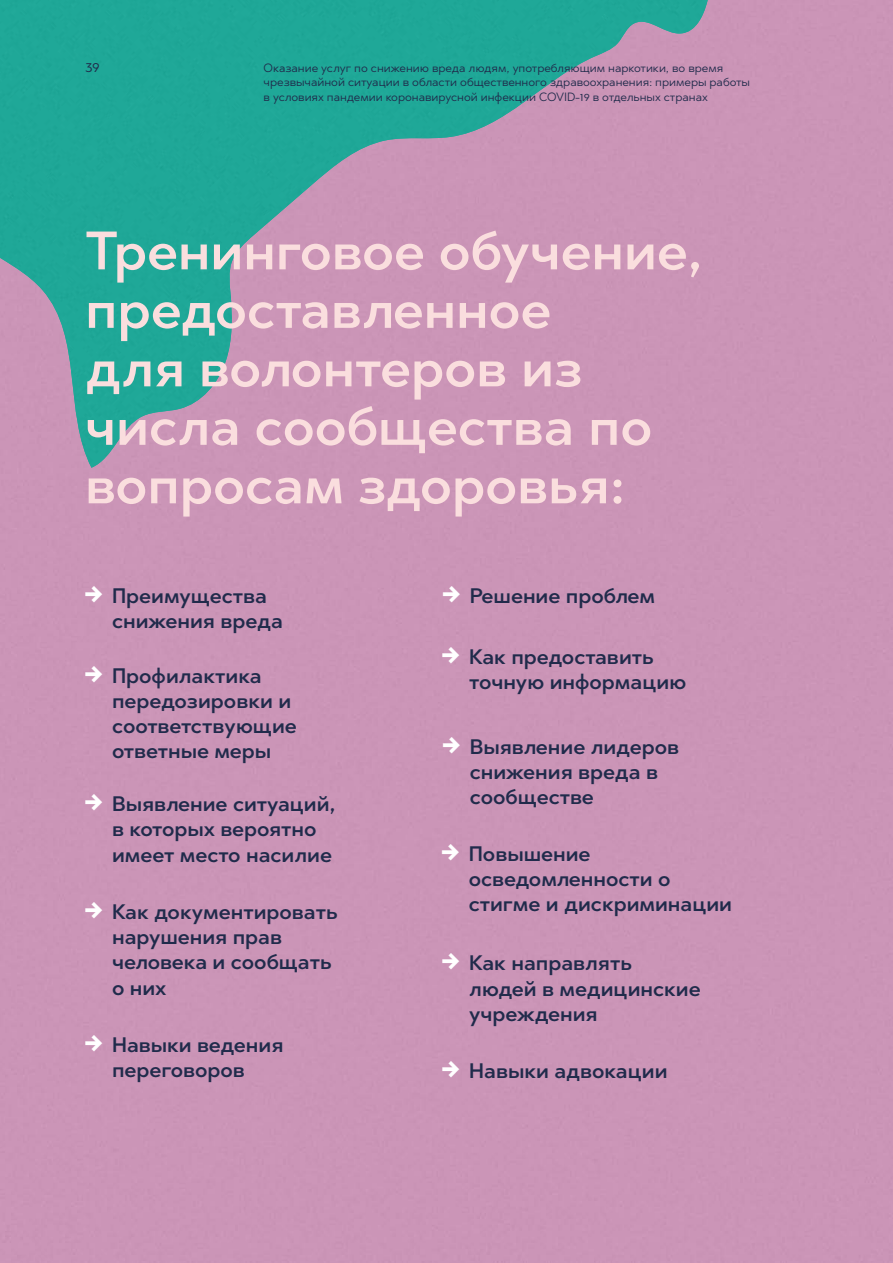
<style>
.page{position:relative;width:893px;height:1263px;background:#fff}
.page>*{position:absolute;margin:0;border:0;box-sizing:border-box;transform-origin:0 0}
.t1{font:600 54px/58.5px "Abrade";color:#fadede}
.t2{font:600 21px/25.2px "Abrade";color:#202b4b}
.t3{font:15px "Abrade";color:#202b4b}
.t4{font:12px/14.4px "Abrade";color:#202b4b}
.s1{font-weight:700;font-size:27px;color:#fff}
</style>
<div class="page">
<div style="left:708px;top:0;width:35px;height:468px;background:#cb95b7"></div>
<img style="left:0;top:0;width:708px;height:468px">
<p class="t3" style="left:85px;top:57px;width:16px">39</p>
<p class="t4" style="left:264px;top:60px;width:488px">Оказание услуг по снижению вреда людям, употребляющим наркотики, во время чрезвычайной ситуации в области общественного здравоохранения: примеры работы в условиях пандемии коронавирусной инфекции COVID-19 в отдельных странах</p>
<h1 class="t1" style="left:85px;top:220px;width:619px">Тренинговое обучение, предоставленное<br>для волонтеров из числа сообщества по вопросам здоровья:</h1>
<p class="t2" style="left:112px;top:583px;width:172px;text-indent:-27px"><span class="s1">→</span> Преимущества снижения вреда</p>
<p class="t2" style="left:112px;top:662px;width:186px;text-indent:-27px"><span class="s1">→</span> Профилактика передозировки и соответствующие ответные меры</p>
<p class="t2" style="left:112px;top:791px;width:225px;text-indent:-27px"><span class="s1">→</span> Выявление ситуаций, в которых вероятно имеет место насилие</p>
<p class="t2" style="left:112px;top:898px;width:227px;text-indent:-27px"><span class="s1">→</span> Как документировать нарушения прав человека и сообщать о них</p>
<p class="t2" style="left:85px;top:1031px;width:200px;text-align:center"><span class="s1">→</span> Навыки ведения переговоров</p>
<p class="t2" style="left:443px;top:583px;width:214px"><span class="s1">→</span> Решение проблем</p>
<p class="t2" style="left:469px;top:644px;width:219px;text-indent:-27px"><span class="s1">→</span> Как предоставить точную информацию</p>
<p class="t2" style="left:470px;top:733px;width:211px;text-indent:-27px"><span class="s1">→</span> Выявление лидеров снижения вреда в сообществе</p>
<p class="t2" style="left:469px;top:840px;width:265px;text-indent:-27px"><span class="s1">→</span> Повышение осведомленности о стигме и дискриминации</p>
<p class="t2" style="left:469px;top:950px;width:233px;text-indent:-27px"><span class="s1">→</span> Как направлять людей в медицинские учреждения</p>
<p class="t2" style="left:442px;top:1058px;width:227px"><span class="s1">→</span> Навыки адвокации</p>
</div>
